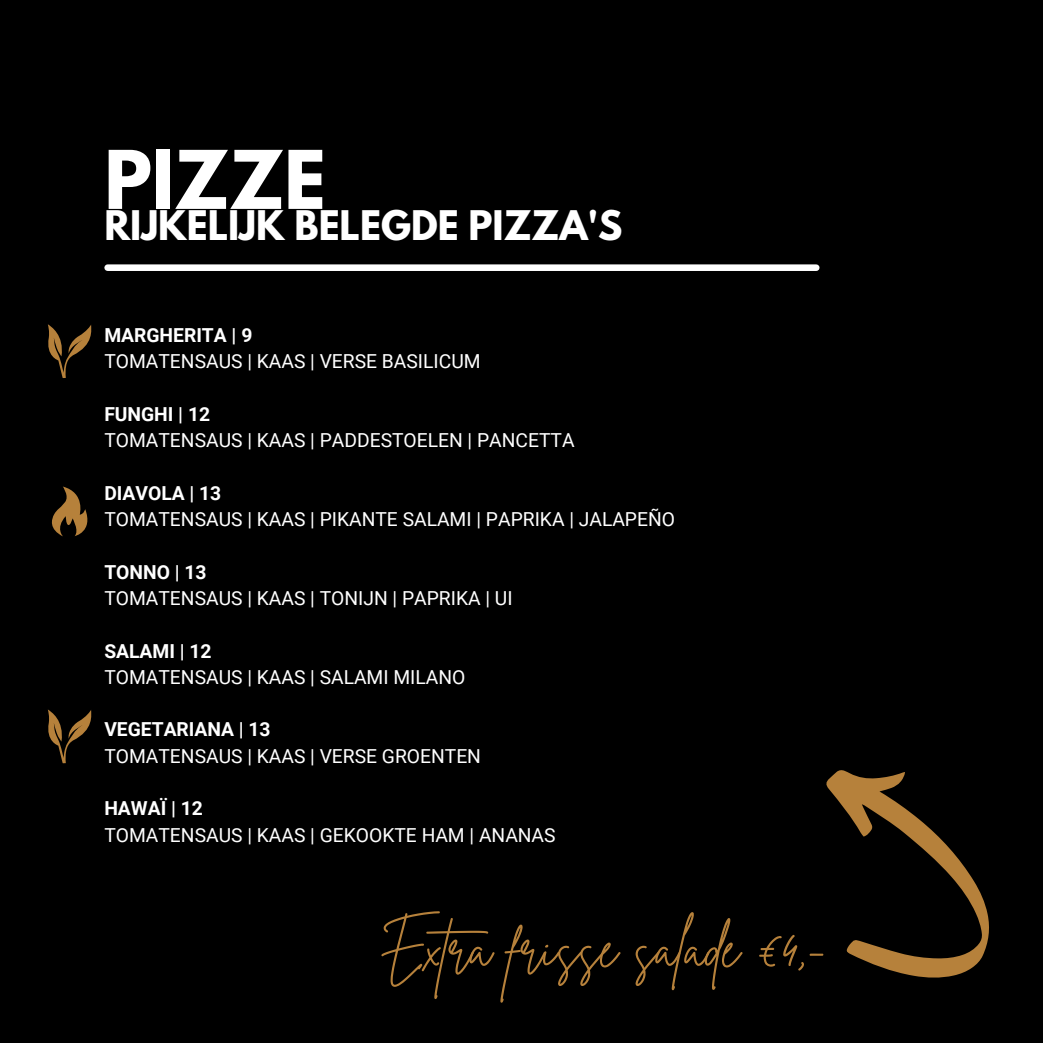
<style>
.page{position:relative;width:1043px;height:1043px;background:#fff}
.page>*{position:absolute;margin:0;border:0;box-sizing:border-box;transform-origin:0 0}
.t1{font:700 71.58px "League Spartan";color:#fff}
.t2{font:55.12px "Brittany Signature";color:#b6813b}
.t3{font:700 36.05px "League Spartan";color:#fff}
.t4{font:19.25px "Roboto";color:#fff}
.t5{font:700 19.25px "Roboto";color:#fff}
</style>
<div class="page">
<div style="left:0;top:0;width:1042px;height:1042px;background:#000"></div>
<div style="left:108px;top:264px;width:708px;height:7px;background:#fff"></div>
<svg style="left:48px;top:709px;width:44px;height:54px"></svg>
<svg style="left:48px;top:324px;width:44px;height:54px"></svg>
<svg style="left:52px;top:486px;width:35px;height:50px"></svg>
<svg style="left:826px;top:770px;width:163px;height:208px"></svg>
<p class="t1" style="left:104px;top:144px;width:223px">PIZZE</p>
<p class="t3" style="left:104px;top:208px;width:519px">RIJKELIJK BELEGDE PIZZA'S</p>
<p class="t5" style="left:104px;top:324px;width:149px">MARGHERITA | 9</p>
<p class="t4" style="left:104px;top:350px;width:378px">TOMATENSAUS | KAAS | VERSE BASILICUM</p>
<p class="t5" style="left:104px;top:403px;width:107px">FUNGHI | 12</p>
<p class="t4" style="left:104px;top:429px;width:471px">TOMATENSAUS | KAAS | PADDESTOELEN | PANCETTA</p>
<p class="t5" style="left:104px;top:482px;width:118px">DIAVOLA | 13</p>
<p class="t4" style="left:104px;top:508px;width:572px">TOMATENSAUS | KAAS | PIKANTE SALAMI | PAPRIKA | JALAPEÑO</p>
<p class="t5" style="left:104px;top:560px;width:104px">TONNO | 13</p>
<p class="t4" style="left:104px;top:587px;width:409px">TOMATENSAUS | KAAS | TONIJN | PAPRIKA | UI</p>
<p class="t5" style="left:104px;top:639px;width:109px">SALAMI | 12</p>
<p class="t4" style="left:104px;top:665px;width:362px">TOMATENSAUS | KAAS | SALAMI MILANO</p>
<p class="t5" style="left:104px;top:718px;width:168px">VEGETARIANA | 13</p>
<p class="t4" style="left:104px;top:744px;width:378px">TOMATENSAUS | KAAS | VERSE GROENTEN</p>
<p class="t5" style="left:104px;top:797px;width:100px">HAWAÏ | 12</p>
<p class="t4" style="left:104px;top:823px;width:452px">TOMATENSAUS | KAAS | GEKOOKTE HAM | ANANAS</p>
<p class="t2" style="left:379px;top:911px;width:448px">Extra frisse salade €4,-</p>
</div>
